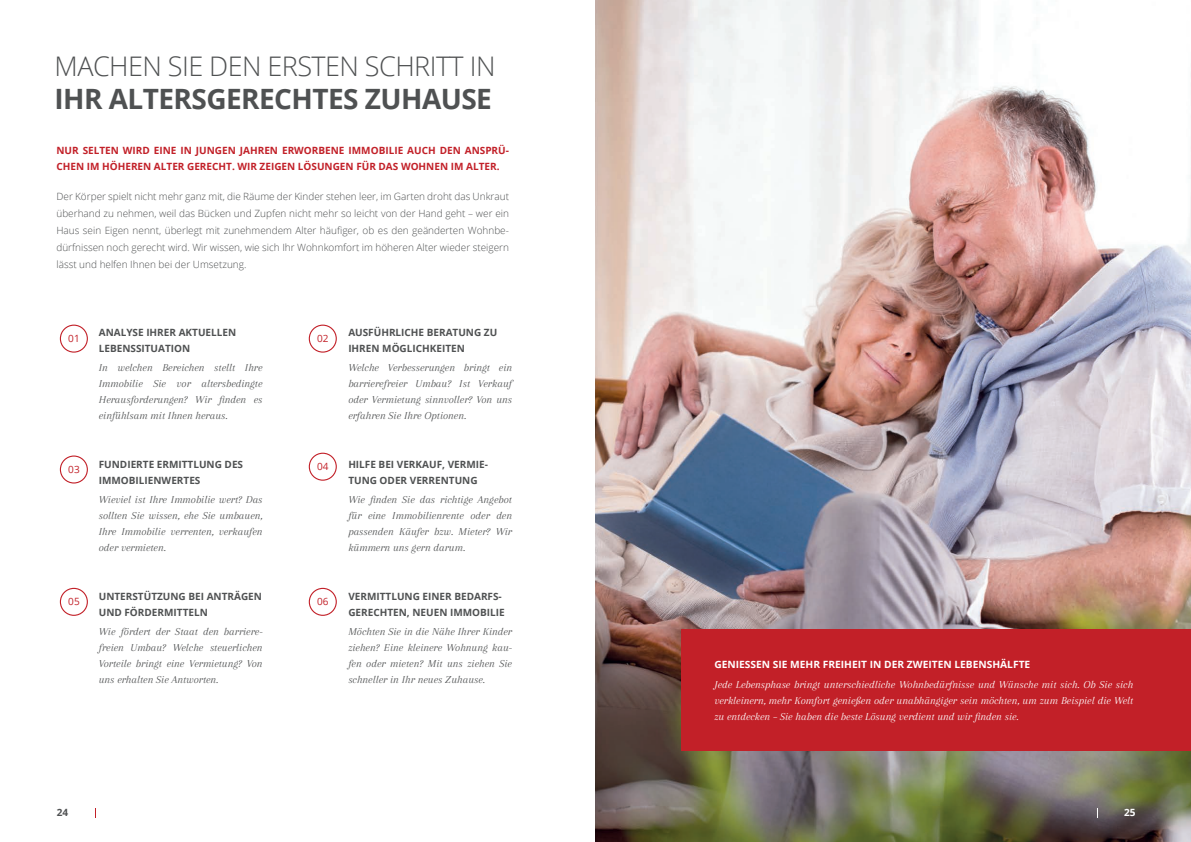
<style>
.page{position:relative;width:1191px;height:842px;background:#fff}
.page>*{position:absolute;margin:0;border:0;box-sizing:border-box;transform-origin:0 0}
.t1{font:700 28px "Open Sans";letter-spacing:-.02em;color:#4f5152}
.t2{font:300 27px "Open Sans";letter-spacing:-.02em;color:#4f5152}
.t3{font:italic 11px/16px "Arapey";color:#4f5152;text-align:justify}
.t4{font:italic 11px/16px "Arapey";color:#fff;text-align:justify}
.t5{font:300 10px/17px "Open Sans";color:#4f5152;text-align:justify}
.t6{font:700 10px/16px "Open Sans";color:#4f5152}
.t7{font:700 10px/16px "Open Sans";color:#c22028}
.t8{font:700 10px "Open Sans";color:#fff}
.t9{font:10px "Open Sans";color:#c22028}
</style>
<div class="page">
<img style="left:595px;top:0;width:596px;height:842px">
<div style="left:681px;top:629px;width:510px;height:121px;background:#c22028"></div>
<div style="left:60px;top:325px;width:28px;height:28px;border:1px solid #c22028;border-radius:50%"></div>
<div style="left:60px;top:455px;width:28px;height:28px;border:1px solid #c22028;border-radius:50%"></div>
<div style="left:60px;top:588px;width:28px;height:28px;border:1px solid #c22028;border-radius:50%"></div>
<div style="left:309px;top:325px;width:28px;height:28px;border:1px solid #c22028;border-radius:50%"></div>
<div style="left:309px;top:453px;width:28px;height:28px;border:1px solid #c22028;border-radius:50%"></div>
<div style="left:309px;top:588px;width:28px;height:28px;border:1px solid #c22028;border-radius:50%"></div>
<h2 class="t2" style="left:55px;top:48px;width:442px">MACHEN SIE DEN ERSTEN SCHRITT IN</h2>
<h1 class="t1" style="left:55px;top:79px;width:439px">IHR ALTERSGERECHTES ZUHAUSE</h1>
<p class="t7" style="left:56px;top:142px;width:454px">NUR SELTEN WIRD EINE IN JUNGEN JAHREN ERWORBENE IMMOBILIE AUCH DEN ANSPRÜ-<br>CHEN IM HÖHEREN ALTER GERECHT. WIR ZEIGEN LÖSUNGEN FÜR DAS WOHNEN IM ALTER.</p>
<p class="t5" style="left:56px;top:187px;width:454px">Der Körper spielt nicht mehr ganz mit, die Räume der Kinder stehen leer, im Garten droht das Unkraut überhand zu nehmen, weil das Bücken und Zupfen nicht mehr so leicht von der Hand geht – wer ein Haus sein Eigen nennt, überlegt mit zunehmendem Alter häufiger, ob es den geänderten Wohnbe&shy;dürfnissen noch gerecht wird. Wir wissen, wie sich Ihr Wohnkomfort im höheren Alter wieder steigern lässt und helfen Ihnen bei der Umsetzung.</p>
<p class="t9" style="left:68px;top:331px;width:13px">01</p>
<p class="t9" style="left:68px;top:462px;width:13px">03</p>
<p class="t9" style="left:68px;top:594px;width:13px">05</p>
<p class="t6" style="left:99px;top:324px;width:139px">ANALYSE IHRER AKTUELLEN<br>LEBENSSITUATION</p>
<p class="t3" style="left:99px;top:359px;width:165px">In welchen Bereichen stellt Ihre Immobilie Sie vor altersbedingte Herausforderungen? Wir finden es einfühlsam mit Ihnen heraus.</p>
<p class="t6" style="left:99px;top:456px;width:146px">FUNDIERTE ERMITTLUNG DES<br>IMMOBILIENWERTES</p>
<p class="t3" style="left:99px;top:491px;width:165px">Wieviel ist Ihre Immobilie wert? Das sollten Sie wissen, ehe Sie umbauen, Ihre Immobilie verrenten, verkaufen oder vermieten.</p>
<p class="t6" style="left:99px;top:588px;width:165px">UNTERSTÜTZUNG BEI ANTRÄGEN<br>UND FÖRDERMITTELN</p>
<p class="t3" style="left:99px;top:623px;width:165px">Wie fördert der Staat den barriere&shy;freien Umbau? Welche steuerlichen Vorteile bringt eine Vermietung? Von uns erhalten Sie Antworten.</p>
<p class="t9" style="left:317px;top:331px;width:13px">02</p>
<p class="t9" style="left:317px;top:459px;width:13px">04</p>
<p class="t9" style="left:317px;top:594px;width:13px">06</p>
<p class="t6" style="left:348px;top:324px;width:150px">AUSFÜHRLICHE BERATUNG ZU<br>IHREN MÖGLICHKEITEN</p>
<p class="t3" style="left:348px;top:359px;width:165px">Welche Verbesserungen bringt ein barrierefreier Umbau? Ist Verkauf oder Vermietung sinnvoller? Von uns erfahren Sie Ihre Optionen.</p>
<p class="t6" style="left:348px;top:456px;width:141px">HILFE BEI VERKAUF, VERMIE-<br>TUNG ODER VERRENTUNG</p>
<p class="t3" style="left:348px;top:491px;width:165px">Wie finden Sie das richtige Angebot für eine Immobilienrente oder den passenden Käufer bzw. Mieter? Wir kümmern uns gern darum.</p>
<p class="t6" style="left:348px;top:588px;width:158px">VERMITTLUNG EINER BEDARFS-<br>GERECHTEN, NEUEN IMMOBILIE</p>
<p class="t3" style="left:348px;top:623px;width:165px">Möchten Sie in die Nähe Ihrer Kinder ziehen? Eine kleinere Wohnung kau&shy;fen oder mieten? Mit uns ziehen Sie schneller in Ihr neues Zuhause.</p>
<p class="t6" style="left:57px;top:804px;width:13px">24</p>
<p class="t8" style="left:714px;top:657px;width:317px">GENIESSEN SIE MEHR FREIHEIT IN DER ZWEITEN LEBENSHÄLFTE</p>
<p class="t4" style="left:714px;top:676px;width:420px">Jede Lebensphase bringt unterschiedliche Wohnbedürfnisse und Wünsche mit sich. Ob Sie sich verkleinern, mehr Komfort genießen oder unabhängiger sein möchten, um zum Beispiel die Welt zu entdecken – Sie haben die beste Lösung verdient und wir finden sie.</p>
<p class="t8" style="left:1124px;top:805px;width:13px">25</p>
</div>
